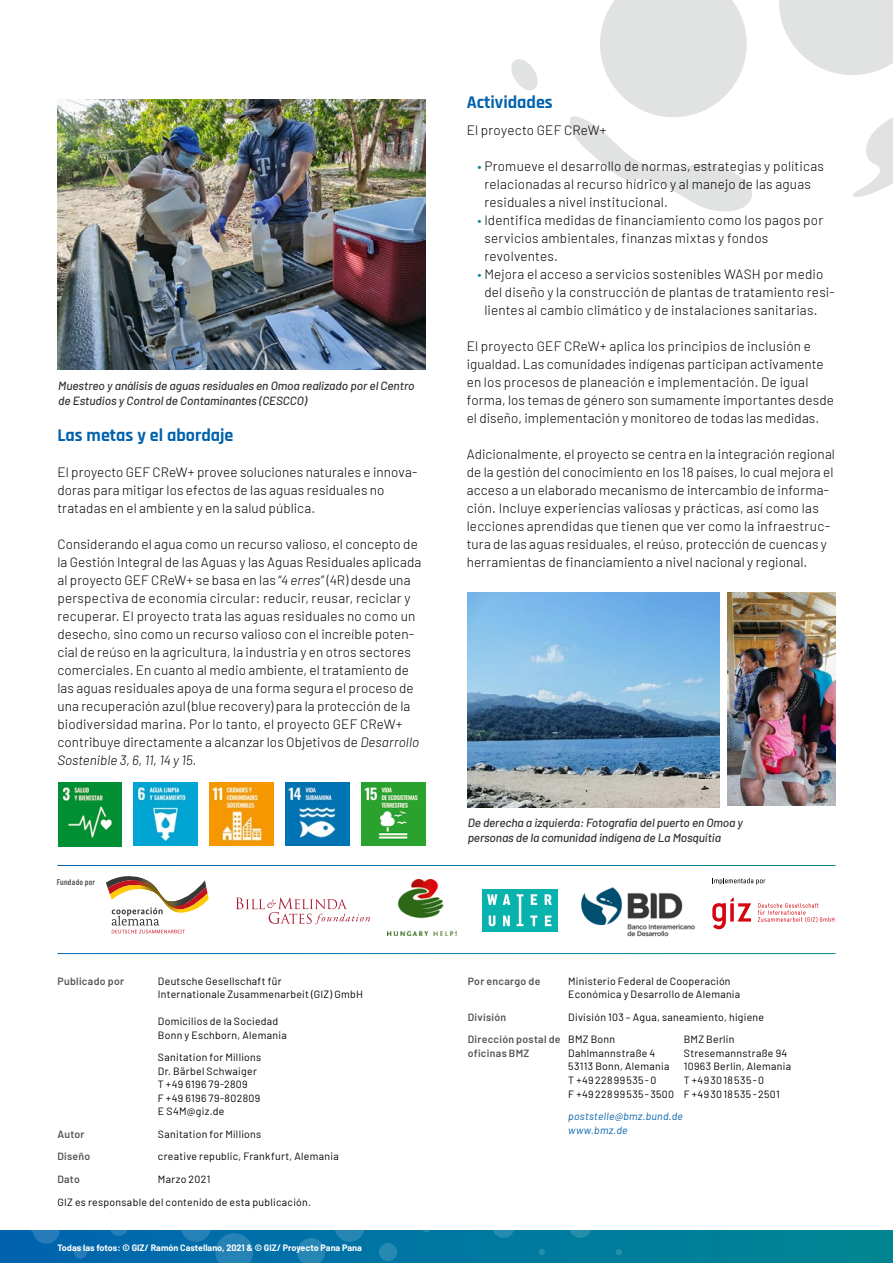
<style>
.page{position:relative;width:893px;height:1263px;background:#fff}
.page>*{position:absolute;margin:0;border:0;box-sizing:border-box;transform-origin:0 0}
.t1{font:700 18px "Rajdhani";color:#0062ad}
.t2{font:300 13.5px/18px "Barlow";letter-spacing:.01em;color:#000}
.t3{font:italic 500 11.85px/15px "Barlow";letter-spacing:-.01em;color:#323230}
.t4{font:10.5px/13.5px "Barlow";letter-spacing:.03em;color:#000}
.t5{font:600 10.5px "Barlow";letter-spacing:.03em;color:#555756}
.t6{font:italic 10.5px/13.5px "Barlow";letter-spacing:.025em;color:#0062ad}
.t7{font:700 9px "Barlow";color:#fff}
.t8{font:600 8.4px "Barlow Condensed";letter-spacing:.025em;color:#555756}
.s1{font-style:italic}
.s2{color:#008690}
.s3{font-weight:600;color:#555756}
</style>
<div class="page">
<svg style="left:511px;top:59px;width:27px;height:32px"></svg>
<svg style="left:853px;top:117px;width:40px;height:80px"></svg>
<svg style="left:570px;top:0;width:182px;height:212px"></svg>
<svg style="left:779px;top:0;width:114px;height:75px"></svg>
<div style="left:0;top:1230px;width:893px;height:33px;background:linear-gradient(to right,#0064b0,#008892)"></div>
<svg style="left:110px;top:1230px;width:18px;height:6px"></svg>
<svg style="left:335px;top:1230px;width:30px;height:12px"></svg>
<svg style="left:421px;top:1230px;width:11px;height:2px"></svg>
<svg style="left:492px;top:1230px;width:23px;height:8px"></svg>
<svg style="left:569px;top:1230px;width:22px;height:8px"></svg>
<div style="left:74px;top:1245px;width:13px;height:14px;background:#267cb8;border-radius:50%"></div>
<svg style="left:181px;top:1230px;width:72px;height:33px;background:#1377af"></svg>
<svg style="left:297px;top:1238px;width:28px;height:25px"></svg>
<div style="left:379px;top:1243px;width:18px;height:18px;background:#2689b1;border-radius:50%"></div>
<svg style="left:539px;top:1249px;width:6px;height:6px"></svg>
<svg style="left:616px;top:1249px;width:6px;height:6px"></svg>
<svg style="left:0;top:1230px;width:59px;height:14px"></svg>
<img style="left:727px;top:592px;width:109px;height:213px">
<img style="left:58px;top:782px;width:64px;height:64px">
<img style="left:134px;top:782px;width:64px;height:64px">
<img style="left:210px;top:782px;width:63px;height:64px">
<img style="left:286px;top:782px;width:63px;height:64px">
<img style="left:362px;top:782px;width:63px;height:64px">
<img style="left:468px;top:592px;width:252px;height:216px">
<img style="left:57px;top:99px;width:368px;height:270px">
<svg style="left:106px;top:876px;width:103px;height:57px"></svg>
<svg style="left:236px;top:897px;width:134px;height:27px"></svg>
<img style="left:387px;top:880px;width:70px;height:56px">
<div style="left:482px;top:889px;width:75px;height:42px;background:#08b2ad"></div>
<svg style="left:489px;top:915px;width:6px;height:11px"></svg>
<svg style="left:503px;top:915px;width:7px;height:11px"></svg>
<svg style="left:503px;top:894px;width:7px;height:11px"></svg>
<svg style="left:531px;top:894px;width:6px;height:11px"></svg>
<svg style="left:517px;top:894px;width:6px;height:32px"></svg>
<svg style="left:530px;top:915px;width:7px;height:11px"></svg>
<svg style="left:545px;top:915px;width:6px;height:11px"></svg>
<svg style="left:545px;top:894px;width:7px;height:11px"></svg>
<svg style="left:487px;top:894px;width:10px;height:11px"></svg>
<svg style="left:712px;top:897px;width:39px;height:32px"></svg>
<svg style="left:758px;top:903px;width:76px;height:19px"></svg>
<svg style="left:712px;top:878px;width:53px;height:7px"></svg>
<img style="left:581px;top:887px;width:115px;height:50px">
<p class="t3" style="left:58px;top:377px;width:358px">Muestreo y análisis de aguas residuales en Omoa realizado por el Centro de Estudios y Control de Contaminantes (CESCCO)</p>
<h1 class="t1" style="left:57px;top:424px;width:178px">Las metas y el abordaje</h1>
<p class="t2" style="left:57px;top:462px;width:361px">El proyecto GEF CReW+ provee soluciones naturales e innova&shy;doras para mitigar los efectos de las aguas residuales no tratadas en el ambiente y en la salud pública.</p>
<p class="t2" style="left:57px;top:534px;width:366px">Considerando el agua como un recurso valioso, el concepto de la Gestión Integral de las Aguas y las Aguas Residuales aplicada al proyecto GEF CReW+ se basa en las “<span class="s1">4 erres</span>” (4R) desde una perspectiva de economía circular: reducir, reusar, reciclar y recuperar. El proyecto trata las aguas residuales no como un desecho, sino como un recurso valioso con el increíble poten&shy;cial de reúso en la agricultura, la industria y en otros sectores comerciales. En cuanto al medio ambiente, el tratamiento de las aguas residuales apoya de una forma segura el proceso de una recuperación azul (blue recovery) para la protección de la biodiversidad marina. Por lo tanto, el proyecto GEF CReW+ contribuye directamente a alcanzar los Objetivos de <span class="s1">Desarrollo Sostenible 3, 6, 11, 14 y 15.</span></p>
<p class="t8" style="left:57px;top:876px;width:40px">Fundado por</p>
<p class="t5" style="left:57px;top:973px;width:68px">Publicado por</p>
<p class="t4" style="left:158px;top:973px;width:206px">Deutsche Gesellschaft für<br>Internationale Zusammenarbeit (GIZ) GmbH</p>
<p class="t4" style="left:158px;top:1014px;width:130px">Domicilios de la Sociedad<br>Bonn y Eschborn, Alemania</p>
<p class="t4" style="left:158px;top:1050px;width:105px">Sanitation for Millions<br>Dr. Bärbel Schwaiger<br>T +49 6196 79-2809<br>F +49 6196 79-802809<br>E S4M@giz.de</p>
<p class="t5" style="left:57px;top:1126px;width:29px">Autor</p>
<p class="t4" style="left:158px;top:1126px;width:105px">Sanitation for Millions</p>
<p class="t5" style="left:57px;top:1149px;width:35px">Diseño</p>
<p class="t4" style="left:158px;top:1149px;width:182px">creative republic, Frankfurt, Alemania</p>
<p class="t5" style="left:57px;top:1171px;width:24px">Dato</p>
<p class="t4" style="left:57px;top:1167px;width:255px;line-height:22.5px;text-align:center">Marzo 2021<br>GIZ es responsable del contenido de esta publicación.</p>
<p class="t7" style="left:57px;top:1241px;width:306px">Todas las fotos: © GIZ/ Ramón Castellano, 2021 &amp; © GIZ/ Proyecto Pana Pana</p>
<h1 class="t1" style="left:467px;top:91px;width:88px">Actividades</h1>
<p class="t2" style="left:467px;top:120px;width:141px">El proyecto GEF CReW+</p>
<p class="t2" style="left:484px;top:156px;width:341px;text-indent:-7px"><span class="s2">•</span> Promueve el desarrollo de normas, estrategias y políticas relacionadas al recurso hídrico y al manejo de las aguas residuales a nivel institucional.</p>
<p class="t2" style="left:484px;top:210px;width:340px;text-indent:-7px"><span class="s2">•</span> Identifica medidas de financiamiento como los pagos por servicios ambientales, finanzas mixtas y fondos revolventes.</p>
<p class="t2" style="left:484px;top:264px;width:352px;text-indent:-7px"><span class="s2">•</span> Mejora el acceso a servicios sostenibles WASH por medio del diseño y la construcción de plantas de tratamiento resi&shy;lientes al cambio climático y de instalaciones sanitarias.</p>
<p class="t2" style="left:467px;top:336px;width:369px">El proyecto GEF CReW+ aplica los principios de inclusión e igualdad. Las comunidades indígenas participan activamente en los procesos de planeación e implementación. De igual forma, los temas de género son sumamente importantes desde el diseño, implementación y monitoreo de todas las medidas.</p>
<p class="t2" style="left:467px;top:444px;width:370px">Adicionalmente, el proyecto se centra en la integración regional de la gestión del conocimiento en los 18 países, lo cual mejora el acceso a un elaborado mecanismo de intercambio de informa&shy;ción. Incluye experiencias valiosas y prácticas, así como las lecciones aprendidas que tienen que ver como la infraestruc&shy;tura de las aguas residuales, el reúso, protección de cuencas y herramientas de financiamiento a nivel nacional y regional.</p>
<p class="t3" style="left:468px;top:814px;width:277px">De derecha a izquierda: Fotografía del puerto en Omoa y personas de la comunidad indígena de La Mosquitia</p>
<p class="t5" style="left:468px;top:973px;width:74px">Por encargo de</p>
<p class="t4" style="left:568px;top:974px;width:173px">Ministerio Federal de Cooperación<br>Económica y Desarrollo de Alemania</p>
<p class="t5" style="left:468px;top:1009px;width:40px">División</p>
<p class="t4" style="left:468px;top:1005px;width:298px;line-height:22.5px;text-indent:100px">División 103 – Agua, saneamiento, higiene<br><span class="s3">Dirección postal de</span> BMZ Bonn</p>
<p class="t4" style="left:684px;top:1032px;width:52px">BMZ Berlin</p>
<p class="t5" style="left:468px;top:1045px;width:63px">oficinas BMZ</p>
<p class="t4" style="left:568px;top:1046px;width:89px">Dahlmannstraße 4</p>
<p class="t4" style="left:684px;top:1046px;width:105px">Stresemannstraße 94</p>
<p class="t4" style="left:568px;top:1059px;width:103px">53113 Bonn, Alemania</p>
<p class="t4" style="left:684px;top:1059px;width:109px">10963 Berlin, Alemania</p>
<p class="t4" style="left:568px;top:1073px;width:90px">T +4922899535-0</p>
<p class="t4" style="left:568px;top:1073px;width:213px;text-indent:116px">T +493018535-0<br>F +4922899535-3500 F +493018535-2501</p>
<p class="t6" style="left:568px;top:1109px;width:116px">poststelle@bmz.bund.de www.bmz.de</p>
</div>
